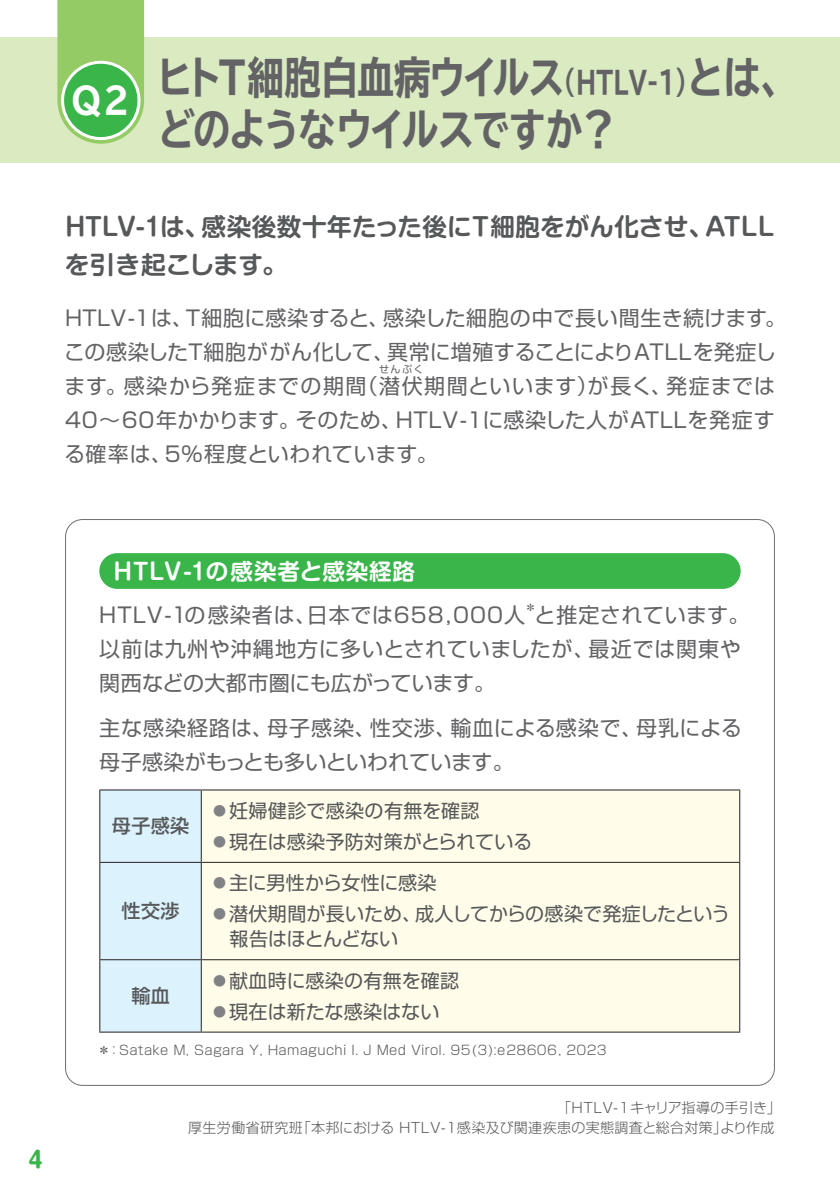
<style>
.page{position:relative;width:840px;height:1191px;background:#fff}
.page>*{position:absolute;margin:0;border:0;box-sizing:border-box;transform-origin:0 0}
.t1{font:700 expanded 44px/52px "TBUD Go Std";letter-spacing:-.035em;color:#636366;scale:.83 1}
.t2{font:700 expanded 36px "TBUD Go Std";color:#fff;scale:.9 1}
.t3{font:700 24.6px/38px "Shin M Go Pr 6 De";letter-spacing:.01em;color:#57585a}
.t4{font:700 22.4px "Shin M Go Pr 6 De";letter-spacing:.035em;color:#fff}
.t5{font:700 22px "Shin M Go Pr 6";color:#3ab54a}
.t6{font:21px/34px "Shin Go Pr 6";letter-spacing:.025em;color:#636366}
.t7{font:19px/30.6px "Shin Go Pro";letter-spacing:.01em;color:#57585a}
.t8{font:500 19px "Shin Go Pr 6";letter-spacing:.02em;color:#57585a}
.t9{font:19px "Shin Go Pro";letter-spacing:-.025em;color:#57585a}
.t10{font:300 14px/20px "Shin Go Pr 6";letter-spacing:.025em;color:#57585a}
.t11{font:300 13px "Shin Go Pr 6";letter-spacing:.025em;color:#57585a}
.t12{font:12.2px "Shin Go Pr 6";color:#636366}
.t13{font:10px "Shin Go Pr 6";color:#636366}
.s1{font-size:30.8px}
.s2{color:#808285}
</style>
<div class="page">
<div style="left:0;top:38px;width:839px;height:125px;background:#daeac1"></div>
<svg style="left:57px;top:0;width:87px;height:144px;background:#9fcf72"></svg>
<div style="left:63px;top:62px;width:76px;height:77px;background:#3ab54a;border-radius:50%"></div>
<div style="left:61px;top:61px;width:79px;height:79px;border:3px solid #fff;border-radius:50%"></div>
<div style="left:99px;top:553px;width:641px;height:36px;background:#3ab54a;border-radius:18px"></div>
<div style="left:100px;top:790px;width:101px;height:241px;background:#dcf2fc"></div>
<div style="left:202px;top:790px;width:536px;height:241px;background:#fffde9"></div>
<hr style="left:99px;top:789px;width:102px;height:1px;background:#231f20">
<hr style="left:99px;top:790px;width:1px;height:72px;background:#231f20">
<hr style="left:201px;top:789px;width:538px;height:1px;background:#231f20">
<hr style="left:201px;top:790px;width:1px;height:72px;background:#231f20">
<hr style="left:738px;top:790px;width:1px;height:72px;background:#231f20">
<hr style="left:99px;top:862px;width:102px;height:1px;background:#231f20">
<hr style="left:99px;top:863px;width:1px;height:96px;background:#231f20">
<hr style="left:201px;top:862px;width:538px;height:1px;background:#231f20">
<hr style="left:201px;top:863px;width:1px;height:96px;background:#231f20">
<hr style="left:738px;top:863px;width:1px;height:96px;background:#231f20">
<hr style="left:99px;top:959px;width:102px;height:1px;background:#231f20">
<hr style="left:99px;top:960px;width:1px;height:71px;background:#231f20">
<hr style="left:201px;top:959px;width:538px;height:1px;background:#231f20">
<hr style="left:201px;top:960px;width:1px;height:71px;background:#231f20">
<hr style="left:738px;top:960px;width:1px;height:71px;background:#231f20">
<hr style="left:99px;top:1031px;width:102px;height:1px;background:#231f20">
<hr style="left:201px;top:1031px;width:538px;height:1px;background:#231f20">
<h2 class="t2" style="left:71px;top:81px;width:66px">Q2</h2>
<h1 class="t1" style="left:157px;top:53px;width:771px">ヒトT細胞白血病ウイルス<span class="s1">（HTLV-1）</span>とは、どのようなウイルスですか？</h1>
<p class="t3" style="left:65px;top:206px;width:711px">HTLV-1は、感染後数十年たった後にT細胞をがん化させ、ATLLを引き起こします。</p>
<p class="t6" style="left:64px;top:299px;width:723px">HTLV-1は、T細胞に感染すると、感染した細胞の中で長い間生き続けます。この感染したＴ細胞ががん化して、異常に増殖することによりATLLを発症します。感染から発症までの期間（潜伏期間といいます）が長く、発症までは</p>
<p class="t13" style="left:379px;top:361px;width:46px">せんぷく</p>
<p class="t6" style="left:64px;top:401px;width:711px">40～60年かかります。そのため、HTLV-1に感染した人がATLLを発症する確率は、5％程度といわれています。</p>
<p class="t5" style="left:28px;top:1140px;width:16px">4</p>
<p class="t4" style="left:113px;top:553px;width:303px">HTLV-1の感染者と感染経路</p>
<p class="t6" style="left:99px;top:596px;width:651px">HTLV-1の感染者は、日本では658,000人と推定されています。</p>
<p class="t12" style="left:524px;top:597px;width:14px">＊</p>
<p class="t6" style="left:99px;top:630px;width:642px">以前は九州や沖縄地方に多いとされていましたが、最近では関東や関西などの大都市圏にも広がっています。</p>
<p class="t6" style="left:99px;top:709px;width:643px">主な感染経路は、母子感染、性交渉、輸血による感染で、母乳による母子感染がもっとも多いといわれています。</p>
<p class="t8" style="left:112px;top:810px;width:79px">母子感染</p>
<p class="t8" style="left:122px;top:895px;width:59px">性交渉</p>
<p class="t7" style="left:210px;top:793px;width:323px"><span class="s2">◯</span>妊婦健診で感染の有無を確認<br><span class="s2">◯</span>現在は感染予防対策がとられている</p>
<p class="t7" style="left:210px;top:865px;width:521px"><span class="s2">◯</span>主に男性から女性に感染<br><span class="s2">◯</span>潜伏期間が長いため、成人してからの感染で発症したという</p>
<p class="t9" style="left:229px;top:923px;width:170px">報告はほとんどない</p>
<p class="t7" style="left:210px;top:963px;width:250px"><span class="s2">◯</span>献血時に感染の有無を確認<span class="s2">◯</span>現在は新たな感染はない</p>
<p class="t11" style="left:97px;top:1039px;width:510px">＊：Satake M, Sagara Y, Hamaguchi I. J Med Virol. 95(3):e28606, 2023</p>
<p class="t8" style="left:131px;top:980px;width:40px">輸血</p>
<p class="t10" style="left:188px;top:1096px;width:594px;text-indent:369px">「HTLV-1キャリア指導の手引き」厚生労働省研究班「本邦における HTLV-１感染及び関連疾患の実態調査と総合対策」より作成</p>
</div>
